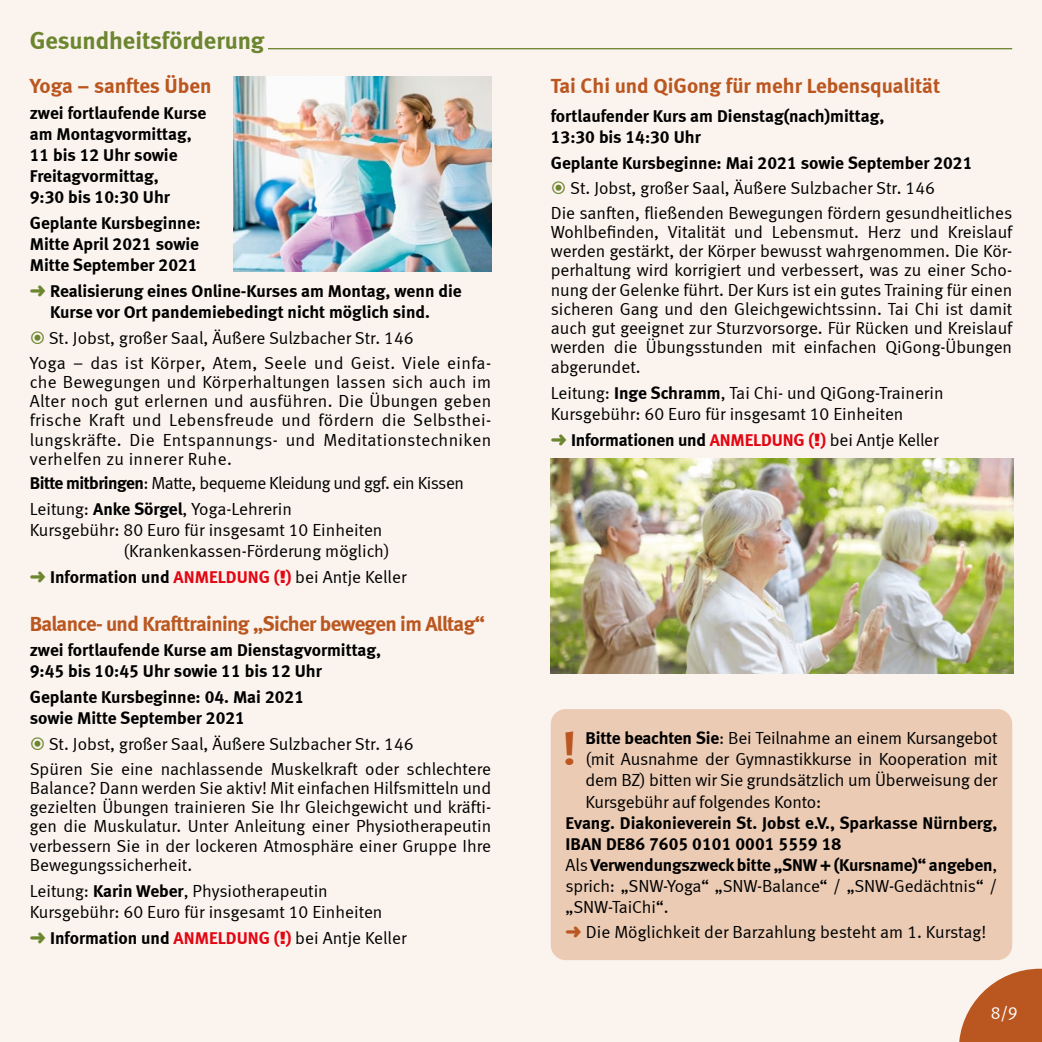
<style>
.page{position:relative;width:1042px;height:1042px;background:#fbf3ee}
.page>*{position:absolute;margin:0;border:0;box-sizing:border-box;transform-origin:0 0}
.t1{font:47.77px "Meta Bold LF";color:#ba5720}
.t2{font:24.5px "Meta Bold LF";color:#6c8630}
.t3{font:21px "Meta Bold LF";color:#ba5720}
.t4{font:21px "Meta Bold LF";letter-spacing:-.025em;color:#ba5720}
.t5{font:17.5px/19.2px "Meta Normal LF";color:#000}
.t6{font:17.5px/21px "Meta Bold LF";color:#000}
.t7{font:17.5px "Meta Normal";color:#000}
.t8{font:17.5px "Meta Normal LF";letter-spacing:-.03em;color:#000}
.t9{font:17.5px "Meta Normal LF";color:#fff}
.s1{color:#6c8630}
.s2{font-family:"Meta Bold LF"}
.s3{font-family:"Meta Normal LF"}
.s4{color:#e30613}
.s5{font-family:"Frutiger";font-weight:900;color:#e30613}
.s6{color:#ba5720}
</style>
<div class="page">
<hr style="left:268px;top:48px;width:744px;height:1px;background:#6c8630">
<img style="left:233px;top:77px;width:258px;height:195px">
<div style="left:551px;top:709px;width:461px;height:251px;background:#ebcbb4;border-radius:15px"></div>
<svg style="left:959px;top:968px;width:83px;height:74px"></svg>
<img style="left:551px;top:459px;width:462px;height:214px">
<h2 class="t2" style="left:30px;top:26px;width:236px">Gesundheitsförderung</h2>
<p class="t3" style="left:30px;top:74px;width:183px">Yoga – sanftes Üben</p>
<p class="t6" style="left:30px;top:103px;width:178px">zwei fortlaufende Kurse am Montagvormittag,<br>11 bis 12 Uhr sowie<br>Freitagvormittag,<br>9:30 bis 10:30 Uhr</p>
<p class="t6" style="left:30px;top:213px;width:172px;text-align:justify">Geplante Kursbeginne:<br>Mitte April 2021 sowie Mitte September 2021</p>
<p class="t6" style="left:50px;top:280px;width:413px;text-indent:-20px"><span class="s1">➜</span> Realisierung eines Online-Kurses am Montag, wenn die<br>Kurse vor Ort pandemiebedingt nicht möglich sind.</p>
<p class="t5" style="left:30px;top:326px;width:463px;line-height:24.2px;text-indent:19px">St. Jobst, großer Saal, Äußere Sulzbacher Str. 146<br>Yoga – das ist Körper, Atem, Seele und Geist. Viele einfa-</p>
<p class="t5" style="left:30px;top:372px;width:463px;text-align:justify">che Bewegungen und Körperhaltungen lassen sich auch im Alter noch gut erlernen und ausführen. Die Übungen geben frische Kraft und Lebensfreude und fördern die Selbsthei&shy;lungskräfte. Die Entspannungs- und Meditationstechniken verhelfen zu innerer Ruhe.</p>
<p class="t8" style="left:30px;top:473px;width:436px"><span class="s2">Bitte mitbringen</span>: Matte, bequeme Kleidung und ggf. ein Kissen</p>
<p class="t7" style="left:30px;top:499px;width:264px"><span class="s3">Leitung:</span> <span class="s2">Anke Sörgel</span>, Yoga-Lehrerin</p>
<p class="t5" style="left:124px;top:519px;width:267px;line-height:21px;text-indent:-94px">Kursgebühr: 80 Euro für insgesamt 10 Einheiten (Krankenkassen-Förderung möglich)</p>
<p class="t6" style="left:30px;top:566px;width:378px"><span class="s1">➜</span> Information und <span class="s4">ANMELDUNG (</span><span class="s5">!</span><span class="s4">)</span> <span class="s3">bei Antje Keller</span></p>
<p class="t4" style="left:30px;top:611px;width:457px">Balance- und Krafttraining „Sicher bewegen im Alltag“</p>
<p class="t6" style="left:30px;top:640px;width:353px">zwei fortlaufende Kurse am Dienstagvormittag,<br>9:45 bis 10:45 Uhr sowie 11 bis 12 Uhr</p>
<p class="t6" style="left:30px;top:686px;width:276px">Geplante Kursbeginne: 04. Mai 2021 sowie Mitte September 2021</p>
<p class="t5" style="left:30px;top:732px;width:463px;line-height:24.2px;text-indent:19px">St. Jobst, großer Saal, Äußere Sulzbacher Str. 146<br>Spüren Sie eine nachlassende Muskelkraft oder schlechtere</p>
<p class="t5" style="left:30px;top:778px;width:463px;text-align:justify">Balance? Dann werden Sie aktiv! Mit einfachen Hilfsmitteln und gezielten Übungen trainieren Sie Ihr Gleichgewicht und kräfti&shy;gen die Muskulatur. Unter Anleitung einer Physiotherapeutin verbessern Sie in der lockeren Atmosphäre einer Gruppe Ihre Bewegungssicherheit.</p>
<p class="t5" style="left:30px;top:880px;width:354px;line-height:21px">Leitung: <span class="s2">Karin Weber</span>, Physiotherapeutin<br>Kursgebühr: 60 Euro für insgesamt 10 Einheiten</p>
<p class="t6" style="left:30px;top:927px;width:378px"><span class="s1">➜</span> Information und <span class="s4">ANMELDUNG (</span><span class="s5">!</span><span class="s4">)</span> <span class="s3">bei Antje Keller</span></p>
<p class="t3" style="left:551px;top:73px;width:391px">Tai Chi und QiGong für mehr Lebensqualität</p>
<p class="t6" style="left:551px;top:105px;width:335px">fortlaufender Kurs am Dienstag(nach)mittag,<br>13:30 bis 14:30 Uhr</p>
<p class="t6" style="left:551px;top:152px;width:423px">Geplante Kursbeginne: Mai 2021 sowie September 2021</p>
<p class="t5" style="left:551px;top:176px;width:463px;line-height:24.2px;text-indent:19px">St. Jobst, großer Saal, Äußere Sulzbacher Str. 146<br>Die sanften, fließenden Bewegungen fördern gesundheitliches</p>
<p class="t5" style="left:551px;top:222px;width:463px;text-align:justify">Wohlbefinden, Vitalität und Lebensmut. Herz und Kreislauf werden gestärkt, der Körper bewusst wahrgenommen. Die Kör&shy;perhaltung wird korrigiert und verbessert, was zu einer Scho&shy;nung der Gelenke führt. Der Kurs ist ein gutes Training für einen sicheren Gang und den Gleichgewichtssinn. Tai Chi ist damit auch gut geeignet zur Sturzvorsorge. Für Rücken und Kreislauf werden die Übungsstunden mit einfachen QiGong-Übungen abgerundet.</p>
<p class="t7" style="left:551px;top:382px;width:394px"><span class="s3">Leitung:</span> <span class="s2">Inge Schramm</span>, Tai Chi- und QiGong-Trainerin</p>
<p class="t5" style="left:551px;top:404px;width:354px">Kursgebühr: 60 Euro für insgesamt 10 Einheiten</p>
<p class="t6" style="left:551px;top:429px;width:389px"><span class="s1">➜</span> Informationen und <span class="s4">ANMELDUNG (</span><span class="s5">!</span><span class="s4">)</span> <span class="s3">bei Antje Keller</span></p>
<h1 class="t1" style="left:562px;top:720px;width:16px">!</h1>
<p class="t5" style="left:585px;top:728px;width:413px;line-height:21px;text-align:justify"><span class="s2">Bitte beachten Sie</span>: Bei Teilnahme an einem Kursangebot (mit Ausnahme der Gymnastikkurse in Kooperation mit dem BZ) bitten wir Sie grundsätzlich um Überweisung der Kursgebühr auf folgendes Konto:</p>
<p class="t6" style="left:566px;top:812px;width:433px">Evang. Diakonieverein St. Jobst e.V., Sparkasse Nürnberg,<br>IBAN DE86 7605 0101 0001 5559 18<br><span class="s3">Als</span> Verwendungszweck bitte „SNW + (Kursname)“ angeben<span class="s3">,</span></p>
<p class="t5" style="left:566px;top:875px;width:433px;line-height:21px">sprich: „SNW-Yoga“ „SNW-Balance“ / „SNW-Gedächtnis“ / „SNW-TaiChi“.</p>
<p class="t5" style="left:566px;top:922px;width:422px"><span class="s6">➜</span> Die Möglichkeit der Barzahlung besteht am 1. Kurstag!</p>
<p class="t9" style="left:991px;top:1003px;width:28px">8/9</p>
</div>
